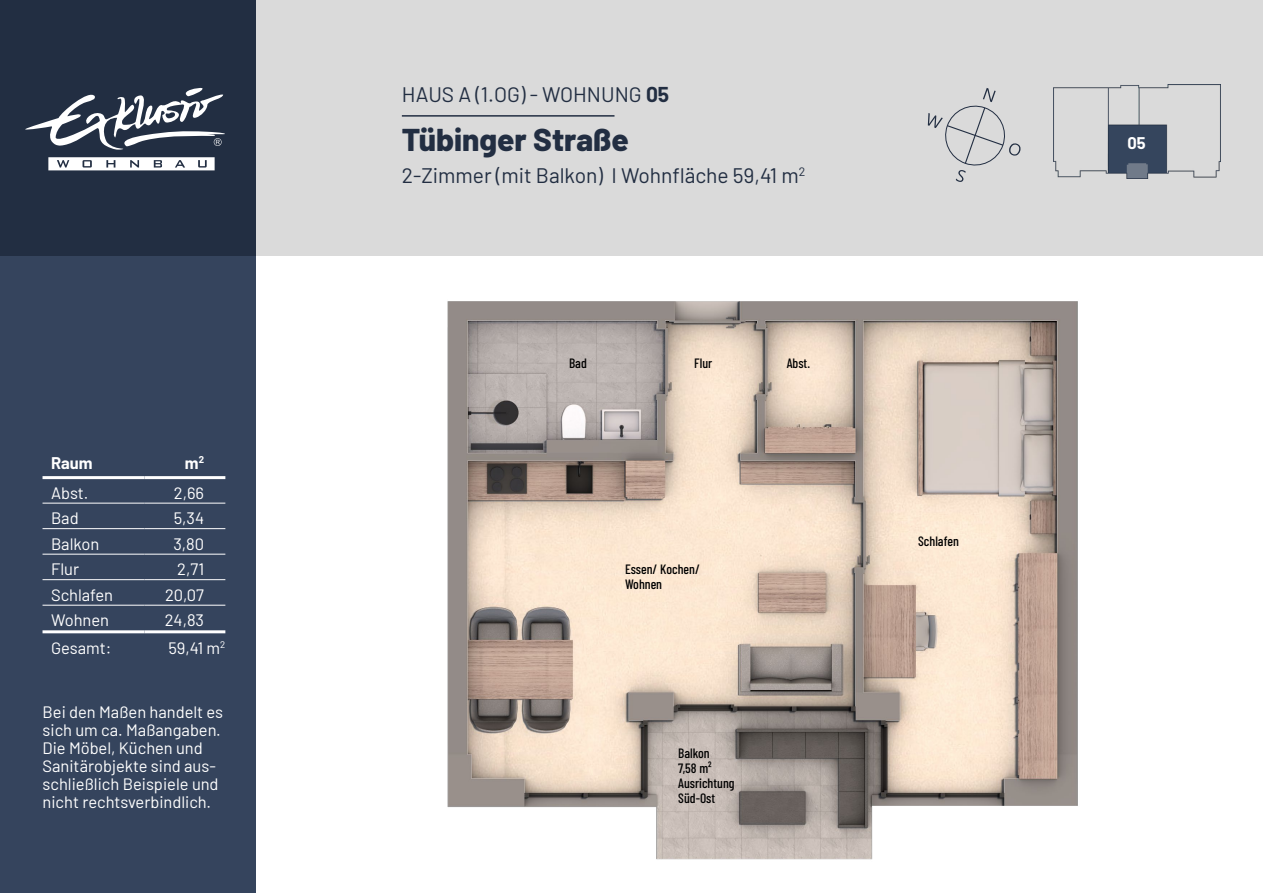
<style>
.page{position:relative;width:1263px;height:893px;background:#fff}
.page>*{position:absolute;margin:0;border:0;box-sizing:border-box;transform-origin:0 0}
.t1{font:800 31.5px "Barlow";color:#222e42}
.t2{font:21px "Barlow";color:#222e42}
.t3{font:16.5px/18px "Barlow";color:#fff}
.t4{font:700 16.5px "Barlow";color:#fff}
.t5{font:500 13.5px/15px "Barlow Condensed";color:#000}
.s1{font-weight:700}
</style>
<div class="page">
<div style="left:255px;top:0;width:1008px;height:255px;background:#dadada"></div>
<div style="left:0;top:255px;width:255px;height:638px;background:#35445d"></div>
<div style="left:0;top:0;width:255px;height:255px;background:#222e42"></div>
<svg style="left:25px;top:87px;width:200px;height:84px"></svg>
<hr style="left:402px;top:115px;width:212px;height:2px;background:#222e42">
<hr style="left:43px;top:503px;width:102px;height:1px;background:#fff">
<hr style="left:145px;top:503px;width:80px;height:1px;background:#fff">
<hr style="left:43px;top:528px;width:102px;height:1px;background:#fff">
<hr style="left:145px;top:528px;width:80px;height:1px;background:#fff">
<hr style="left:43px;top:554px;width:102px;height:1px;background:#fff">
<hr style="left:145px;top:554px;width:80px;height:1px;background:#fff">
<hr style="left:43px;top:579px;width:102px;height:1px;background:#fff">
<hr style="left:145px;top:579px;width:80px;height:1px;background:#fff">
<hr style="left:43px;top:605px;width:102px;height:1px;background:#fff">
<hr style="left:145px;top:605px;width:80px;height:1px;background:#fff">
<hr style="left:43px;top:476px;width:102px;height:3px;background:#fff">
<hr style="left:145px;top:476px;width:80px;height:3px;background:#fff">
<hr style="left:43px;top:630px;width:102px;height:3px;background:#fff">
<hr style="left:145px;top:630px;width:80px;height:3px;background:#fff">
<svg style="left:928px;top:88px;width:93px;height:94px"></svg>
<img style="left:447px;top:301px;width:631px;height:559px">
<img style="left:1053px;top:85px;width:167px;height:94px">
<p class="t4" style="left:51px;top:450px;width:43px">Raum</p>
<p class="t4" style="left:185px;top:450px;width:21px">m<sup>2</sup></p>
<p class="t3" style="left:51px;top:483px;width:39px">Abst.</p>
<p class="t3" style="left:174px;top:483px;width:32px">2,66</p>
<p class="t3" style="left:51px;top:508px;width:29px">Bad</p>
<p class="t3" style="left:174px;top:508px;width:32px">5,34</p>
<p class="t3" style="left:51px;top:533px;width:50px">Balkon</p>
<p class="t3" style="left:173px;top:533px;width:32px">3,80</p>
<p class="t3" style="left:51px;top:559px;width:30px">Flur</p>
<p class="t3" style="left:177px;top:559px;width:28px">2,71</p>
<p class="t3" style="left:51px;top:584px;width:64px">Schlafen</p>
<p class="t3" style="left:165px;top:584px;width:41px">20,07</p>
<p class="t3" style="left:51px;top:610px;width:60px">Wohnen</p>
<p class="t3" style="left:165px;top:610px;width:41px">24,83</p>
<p class="t3" style="left:51px;top:637px;width:62px">Gesamt:</p>
<p class="t3" style="left:168px;top:637px;width:58px">59,41 m<sup>2</sup></p>
<p class="t3" style="left:43px;top:702px;width:182px">Bei den Maßen handelt es sich um ca. Maßangaben.<br>Die Möbel, Küchen und<br>Sanitärobjekte sind aus&shy;schließlich Beispiele und nicht rechtsverbindlich.</p>
<p class="t2" style="left:402px;top:79px;width:269px">HAUS A (1.OG) - WOHNUNG <span class="s1">05</span></p>
<h1 class="t1" style="left:402px;top:116px;width:228px">Tübinger Straße</h1>
<p class="t2" style="left:402px;top:161px;width:405px">2-Zimmer (mit Balkon) I Wohnfläche 59,41 m<sup>2</sup></p>
<p class="t5" style="left:569px;top:354px;width:19px">Bad</p>
<p class="t5" style="left:787px;top:354px;width:25px">Abst.</p>
<p class="t5" style="left:694px;top:354px;width:20px">Flur</p>
<p class="t5" style="left:625px;top:560px;width:76px">Essen/ Kochen/<br>Wohnen</p>
<p class="t5" style="left:678px;top:744px;width:58px">Balkon<br>7,58 m²<br>Ausrichtung<br>Süd-Ost</p>
<p class="t5" style="left:918px;top:533px;width:42px">Schlafen</p>
<p class="t4" style="left:1127px;top:131px;width:20px">05</p>
</div>
